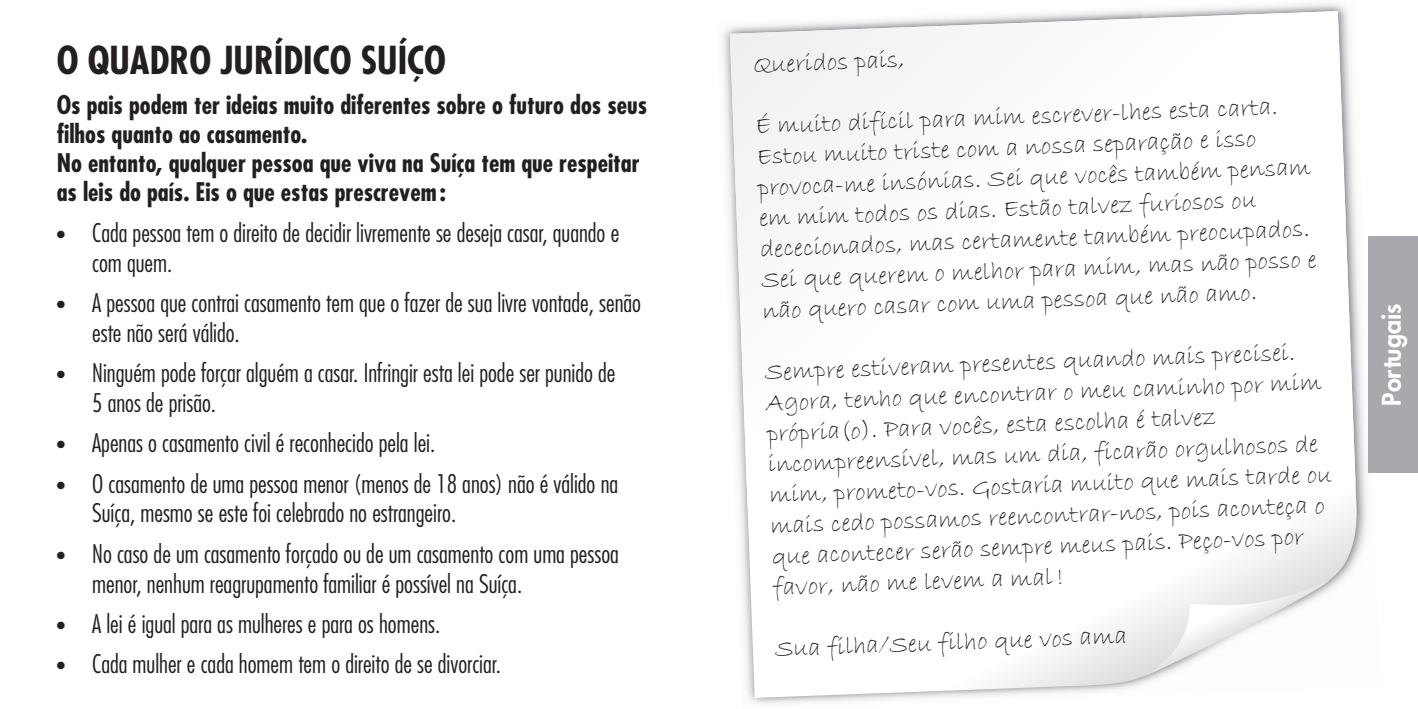
<style>
.page{position:relative;width:1418px;height:709px;background:#fff}
.page>*{position:absolute;margin:0;border:0;box-sizing:border-box;transform-origin:0 0}
.t1{font:700 condensed 37.5px "Futura";color:#231f20}
.t2{font:25.5px/30.8px "Bradley Hand ITC";color:#231f20}
.t3{font:300 condensed 25px/29.8px "Futura";color:#231f20}
.t4{font:700 condensed 25px/29.2px "Futura";color:#231f20}
.t5{font:800 25px "Futura";color:#fff}
.s1{font-size:20px}
</style>
<div class="page">
<img style="left:722px;top:28px;width:7px;height:158px">
<img style="left:1362px;top:393px;width:12px;height:121px">
<svg style="left:737px;top:97px;width:625px;height:601px"></svg>
<svg style="left:1139px;top:580px;width:190px;height:98px"></svg>
<svg style="left:729px;top:11px;width:626px;height:496px"></svg>
<div style="left:1368px;top:236px;width:49px;height:236px;background:#a8a9ad"></div>
<h1 class="t1" style="left:57px;top:43px;width:391px">O QUADRO JURÍDICO SUÍÇO</h1>
<p class="t4" style="left:57px;top:92px;width:592px">Os pais podem ter ideias muito diferentes sobre o futuro dos seus filhos quanto ao casamento.<br>No entanto, qualquer pessoa que viva na Suíça tem que respeitar as leis do país. Eis o que estas prescrevem :</p>
<p class="t3" style="left:92px;top:219px;width:528px;text-indent:-35px"><span class="s1">•</span> Cada pessoa tem o direito de decidir livremente se deseja casar, quando e com quem.</p>
<p class="t3" style="left:92px;top:289px;width:550px;text-indent:-35px"><span class="s1">•</span> A pessoa que contrai casamento tem que o fazer de sua livre vontade, senão este não será válido.</p>
<p class="t3" style="left:92px;top:359px;width:525px;text-indent:-35px"><span class="s1">•</span> Ninguém pode forçar alguém a casar. Infringir esta lei pode ser punido de<br>5 anos de prisão.</p>
<p class="t3" style="left:57px;top:430px;width:380px"><span class="s1">•</span> Apenas o casamento civil é reconhecido pela lei.</p>
<p class="t3" style="left:92px;top:470px;width:527px;text-indent:-35px"><span class="s1">•</span> O casamento de uma pessoa menor (menos de 18 anos) não é válido na<br>Suíça, mesmo se este foi celebrado no estrangeiro.</p>
<p class="t3" style="left:92px;top:540px;width:528px;text-indent:-35px"><span class="s1">•</span> No caso de um casamento forçado ou de um casamento com uma pessoa menor, nenhum reagrupamento familiar é possível na Suíça.</p>
<p class="t3" style="left:57px;top:610px;width:385px"><span class="s1">•</span> A lei é igual para as mulheres e para os homens.</p>
<p class="t3" style="left:57px;top:651px;width:446px"><span class="s1">•</span> Cada mulher e cada homem tem o direito de se divorciar.</p>
<p class="t2" style="left:752px;top:47px;width:153px;rotate:-2deg">Queridos pais,</p>
<p class="t2" style="left:755px;top:108px;width:557px;rotate:-2deg">É muito difícil para mim escrever-lhes esta carta.<br>Estou muito triste com a nossa separação e isso provoca-me insónias. Sei que vocês também pensam em mim todos os dias. Estão talvez furiosos ou dececionados, mas certamente também preocupados.<br>Sei que querem o melhor para mim, mas não posso e não quero casar com uma pessoa que não amo.</p>
<p class="t2" style="left:764px;top:354px;width:564px;rotate:-2deg">Sempre estiveram presentes quando mais precisei.<br>Agora, tenho que encontrar o meu caminho por mim própria(o). Para vocês, esta escolha é talvez incompreensível, mas um dia, ficarão orgulhosos de mim, prometo-vos. Gostaria muito que mais tarde ou mais cedo possamos reencontrar-nos, pois aconteça o que acontecer serão sempre meus pais. Peço-vos por favor, não me levem a mal !</p>
<p class="t2" style="left:774px;top:631px;width:353px;rotate:-2deg">Sua filha/Seu filho que vos ama</p>
<p class="t5" style="left:1379px;top:405px;width:104px;rotate:-90deg">Portugais</p>
</div>
